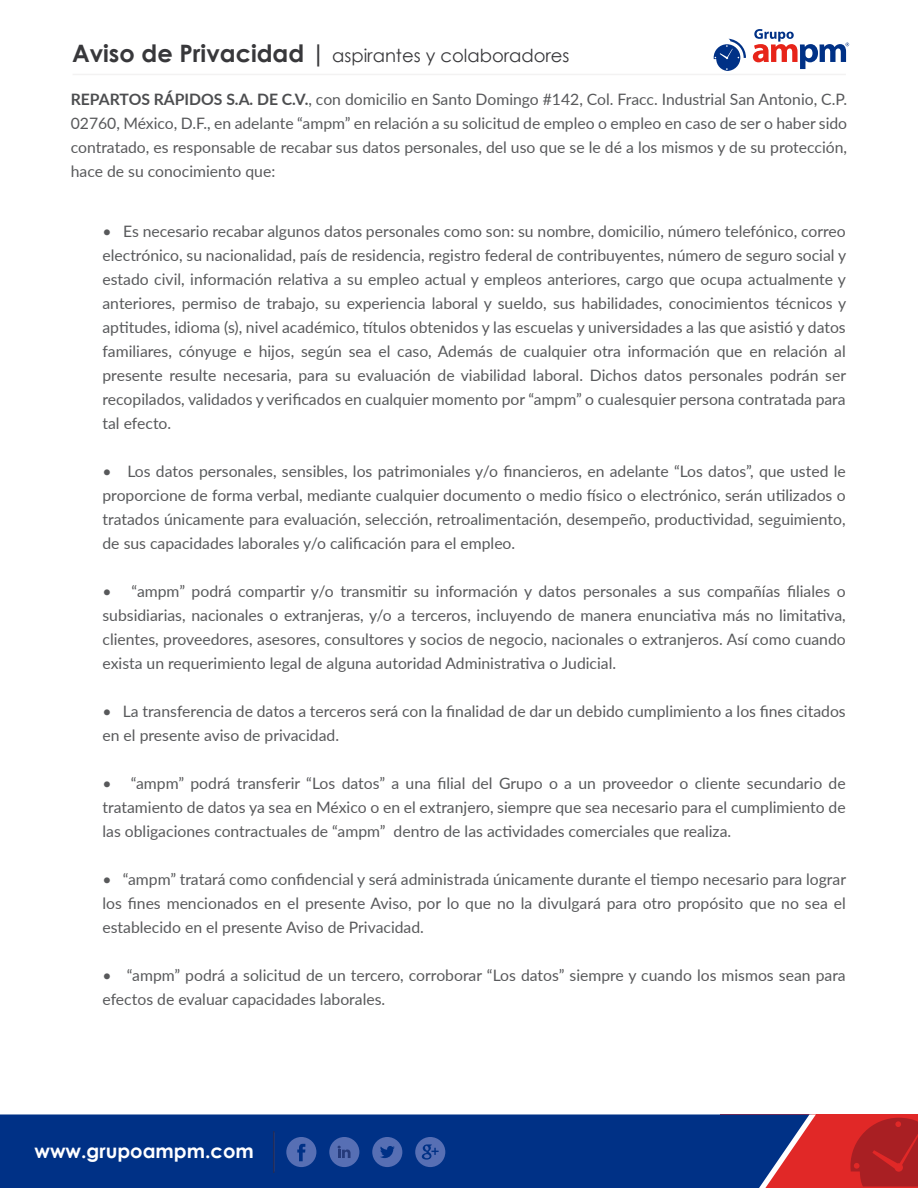
<style>
.page{position:relative;width:918px;height:1188px;background:#fff}
.page>*{position:absolute;margin:0;border:0;box-sizing:border-box;transform-origin:0 0}
.t1{font:700 19.5px "Century Gothic";color:#fff}
.t2{font:18px "Century Gothic";color:#38383b}
.t3{font:15.75px/24px "Lato";color:#58595b;text-align:justify}
.s1{font-weight:700;font-size:24px}
.s2{font-weight:700;color:#4d4e50}
</style>
<div class="page">
<div style="left:721px;top:1114px;width:197px;height:74px;background:#e12827"></div>
<div style="left:0;top:1114px;width:759px;height:74px;background:#003186"></div>
<svg style="left:759px;top:1114px;width:57px;height:74px"></svg>
<svg style="left:286px;top:1137px;width:30px;height:30px"></svg>
<svg style="left:415px;top:1137px;width:30px;height:30px"></svg>
<svg style="left:372px;top:1137px;width:30px;height:30px"></svg>
<div style="left:329px;top:1137px;width:30px;height:30px;background:#576fb4;border-radius:50%"></div>
<svg style="left:338px;top:1146px;width:13px;height:12px"></svg>
<svg style="left:850px;top:1118px;width:68px;height:68px"></svg>
<hr style="left:273px;top:1131px;width:1px;height:42px;background:#1f2c5b">
<svg style="left:714px;top:39px;width:32px;height:32px"></svg>
<svg style="left:753px;top:29px;width:96px;height:40px"></svg>
<hr style="left:73px;top:74px;width:773px;height:1px;background:#f3f2f2">
<p class="t2" style="left:72px;top:44px;width:499px"><span class="s1">Aviso de Privacidad |</span> aspirantes y colaboradores</p>
<p class="t3" style="left:71px;top:86px;width:778px"><span class="s2">REPARTOS RÁPIDOS S.A. DE C.V.</span>, con domicilio en Santo Domingo #142, Col. Fracc. Industrial San Antonio, C.P.<br>02760, México, D.F., en adelante “ampm” en relación a su solicitud de empleo o empleo en caso de ser o haber sido contratado, es responsable de recabar sus datos personales, del uso que se le dé a los mismos y de su protección, hace de su conocimiento que:</p>
<p class="t3" style="left:102px;top:219px;width:745px">• Es necesario recabar algunos datos personales como son: su nombre, domicilio, número telefónico, correo electrónico, su nacionalidad, país de residencia, registro federal de contribuyentes, número de seguro social y estado civil, información relativa a su empleo actual y empleos anteriores, cargo que ocupa actualmente y anteriores, permiso de trabajo, su experiencia laboral y sueldo, sus habilidades, conocimientos técnicos y aptitudes, idioma (s), nivel académico, títulos obtenidos y las escuelas y universidades a las que asistió y datos familiares, cónyuge e hijos, según sea el caso, Además de cualquier otra información que en relación al presente resulte necesaria, para su evaluación de viabilidad laboral. Dichos datos personales podrán ser recopilados, validados y verificados en cualquier momento por “ampm” o cualesquier persona contratada para tal efecto.</p>
<p class="t3" style="left:102px;top:459px;width:745px">• Los datos personales, sensibles, los patrimoniales y/o financieros, en adelante “Los datos”, que usted le proporcione de forma verbal, mediante cualquier documento o medio físico o electrónico, serán utilizados o tratados únicamente para evaluación, selección, retroalimentación, desempeño, productividad, seguimiento, de sus capacidades laborales y/o calificación para el empleo.</p>
<p class="t3" style="left:102px;top:579px;width:745px">• “ampm” podrá compartir y/o transmitir su información y datos personales a sus compañías filiales o subsidiarias, nacionales o extranjeras, y/o a terceros, incluyendo de manera enunciativa más no limitativa, clientes, proveedores, asesores, consultores y socios de negocio, nacionales o extranjeros. Así como cuando exista un requerimiento legal de alguna autoridad Administrativa o Judicial.</p>
<p class="t3" style="left:102px;top:699px;width:745px">• La transferencia de datos a terceros será con la finalidad de dar un debido cumplimiento a los fines citados en el presente aviso de privacidad.</p>
<p class="t3" style="left:102px;top:771px;width:745px">• “ampm” podrá transferir “Los datos” a una filial del Grupo o a un proveedor o cliente secundario de tratamiento de datos ya sea en México o en el extranjero, siempre que sea necesario para el cumplimiento de las obligaciones contractuales de “ampm” dentro de las actividades comerciales que realiza.</p>
<p class="t3" style="left:102px;top:867px;width:745px">• “ampm” tratará como confidencial y será administrada únicamente durante el tiempo necesario para lograr los fines mencionados en el presente Aviso, por lo que no la divulgará para otro propósito que no sea el establecido en el presente Aviso de Privacidad.</p>
<p class="t3" style="left:102px;top:963px;width:745px">• “ampm” podrá a solicitud de un tercero, corroborar “Los datos” siempre y cuando los mismos sean para efectos de evaluar capacidades laborales.</p>
<p class="t1" style="left:34px;top:1139px;width:221px">www.grupoampm.com</p>
</div>
